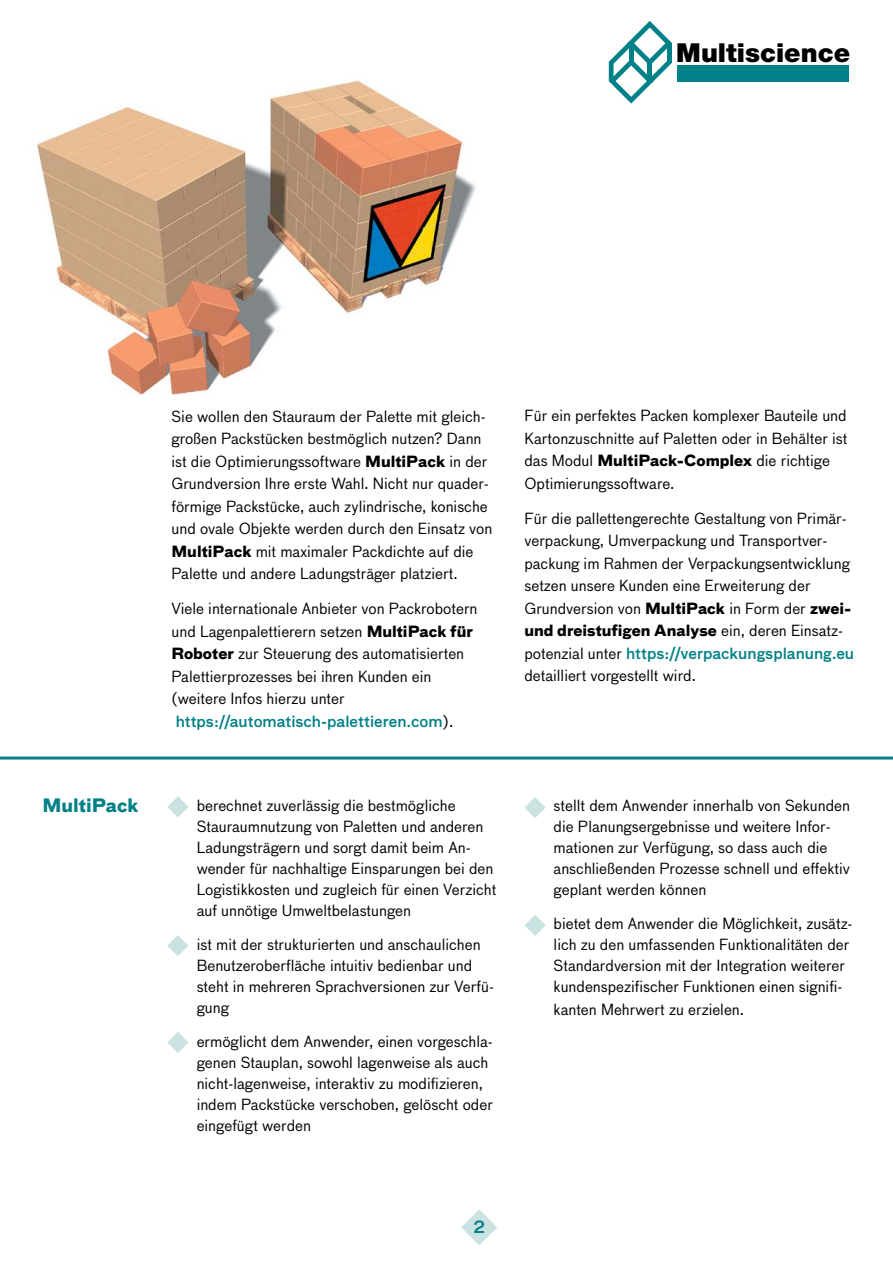
<style>
.page{position:relative;width:893px;height:1263px;background:#fff}
.page>*{position:absolute;margin:0;border:0;box-sizing:border-box;transform-origin:0 0}
.t1{font:900 26.1px "Helvetica Neue";color:#000}
.t2{font:700 18px "Bau LF";color:#008087}
.t3{font:500 16.5px "Bau LF";color:#008087}
.t4{font:15px/22.5px "Bau LF";color:#000}
.s1{font-weight:700}
.s2{font-weight:500;color:#008087}
</style>
<div class="page">
<svg style="left:461px;top:1209px;width:36px;height:36px"></svg>
<img style="left:37px;top:80px;width:439px;height:316px">
<svg style="left:167px;top:796px;width:22px;height:22px"></svg>
<svg style="left:167px;top:935px;width:22px;height:21px"></svg>
<svg style="left:167px;top:1032px;width:22px;height:21px"></svg>
<svg style="left:524px;top:797px;width:22px;height:21px"></svg>
<svg style="left:524px;top:915px;width:22px;height:21px"></svg>
<hr style="left:0;top:756px;width:893px;height:3px;background:#008087">
<svg style="left:609px;top:21px;width:63px;height:83px"></svg>
<hr style="left:629px;top:44px;width:4px;height:19px;background:#008087">
<div style="left:647px;top:61px;width:5px;height:18px;background:#008087"></div>
<div style="left:678px;top:65px;width:171px;height:17px;background:#008087"></div>
<h1 class="t1" style="left:676px;top:37px;width:175px">Multiscience</h1>
<p class="t4" style="left:171px;top:405px;width:322px">Sie wollen den Stauraum der Palette mit gleich&shy;großen Packstücken bestmöglich nutzen? Dann ist die Optimierungssoftware <span class="s1">MultiPack</span> in der Grundversion Ihre erste Wahl. Nicht nur quader&shy;förmige Packstücke, auch zylindrische, konische und ovale Objekte werden durch den Einsatz von <span class="s1">MultiPack</span> mit maximaler Packdichte auf die Palette und andere Ladungsträger platziert.</p>
<p class="t4" style="left:171px;top:598px;width:308px">Viele internationale Anbieter von Packrobotern und Lagenpalettierern setzen <span class="s1">MultiPack für Roboter</span> zur Steuerung des automatisierten Palettierprozesses bei ihren Kunden ein (weitere Infos hierzu unter <span class="s2">https://automatisch-palettieren.com</span>).</p>
<p class="t4" style="left:524px;top:405px;width:325px">Für ein perfektes Packen komplexer Bauteile und Kartonzuschnitte auf Paletten oder in Behälter ist das Modul <span class="s1">MultiPack-Complex</span> die richtige Optimierungssoftware.</p>
<p class="t4" style="left:524px;top:507px;width:331px">Für die pallettengerechte Gestaltung von Primär&shy;verpackung, Umverpackung und Transportver&shy;packung im Rahmen der Verpackungsentwicklung setzen unsere Kunden eine Erweiterung der Grundversion von <span class="s1">MultiPack</span> in Form der <span class="s1">zwei&shy;und dreistufigen Analyse</span> ein, deren Einsatz&shy;potenzial unter <span class="s2">https://verpackungsplanung.eu </span>detailliert vorgestellt wird.</p>
<p class="t2" style="left:43px;top:792px;width:98px">MultiPack</p>
<p class="t4" style="left:554px;top:796px;width:298px;line-height:21px">stellt dem Anwender innerhalb von Sekunden die Planungsergebnisse und weitere Infor&shy;mationen zur Verfügung, so dass auch die anschließenden Prozesse schnell und effektiv geplant werden können</p>
<p class="t4" style="left:554px;top:913px;width:300px;line-height:21px">bietet dem Anwender die Möglichkeit, zusätz&shy;lich zu den umfassenden Funktionalitäten der Standardversion mit der Integration weiterer kundenspezifischer Funktionen einen signifi-</p>
<p class="t4" style="left:554px;top:998px;width:192px">kanten Mehrwert zu erzielen.</p>
<p class="t4" style="left:197px;top:796px;width:301px;line-height:21px">berechnet zuverlässig die bestmögliche Stauraumnutzung von Paletten und anderen Ladungsträgern und sorgt damit beim An&shy;wender für nachhaltige Einsparungen bei den Logistikkosten und zugleich für einen Verzicht auf unnötige Umweltbelastungen</p>
<p class="t4" style="left:197px;top:934px;width:299px;line-height:21px">ist mit der strukturierten und anschaulichen Benutzeroberfläche intuitiv bedienbar und steht in mehreren Sprachversionen zur Verfü&shy;gung</p>
<p class="t4" style="left:197px;top:1031px;width:298px;line-height:21px">ermöglicht dem Anwender, einen vorgeschla&shy;genen Stauplan, sowohl lagenweise als auch nicht-lagenweise, interaktiv zu modifizieren, indem Packstücke verschoben, gelöscht oder eingefügt werden</p>
<p class="t3" style="left:474px;top:1215px;width:13px">2</p>
</div>
